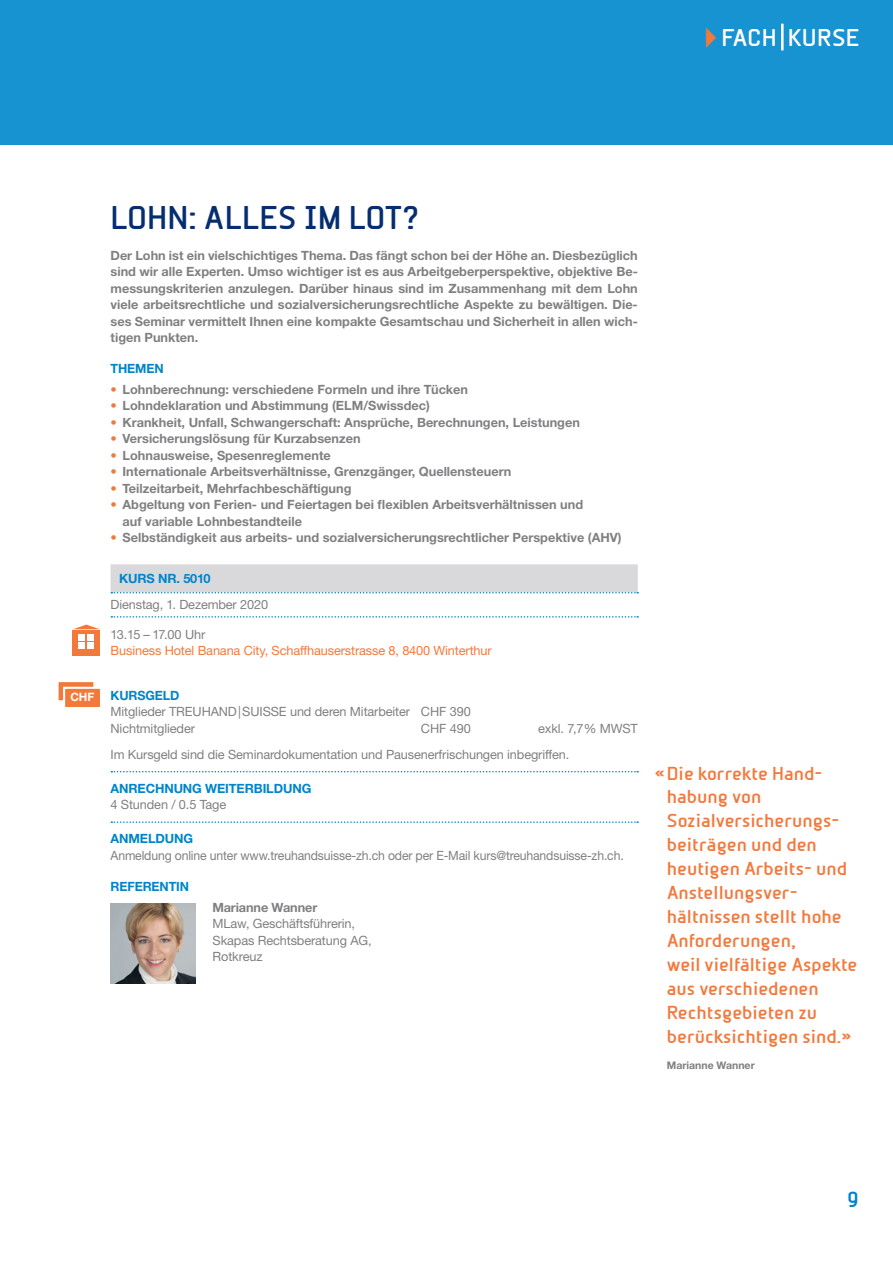
<style>
.page{position:relative;width:893px;height:1263px;background:#fff}
.page>*{position:absolute;margin:0;border:0;box-sizing:border-box;transform-origin:0 0}
.t1{font:700 31.5px "Beta Sans";color:#052d6f}
.t2{font:700 23.25px "Beta Sans";letter-spacing:.01em;color:#fff}
.t3{font:700 21px "Beta Sans";color:#0084ca}
.t4{font:700 18px/24px "Beta Sans";color:#f3793b}
.t5{font:700 12.75px/16.5px "Helvetica Neue LT Std";color:#808083;text-align:justify}
.t6{font:12.75px/16.5px "Helvetica Neue LT Std";letter-spacing:-.01em;color:#808083}
.t7{font:12.75px "Helvetica Neue LT Std";letter-spacing:-.01em;color:#808083;scale:.96 1}
.t8{font:700 12.75px "Helvetica Neue LT Std";letter-spacing:-.01em;color:#0084ca}
.t9{font:12.75px "Helvetica Neue LT Std";letter-spacing:-.01em;color:#f3793b}
.t10{font:12.75px "Helvetica Neue LT Std";letter-spacing:-.04em;color:#808083}
.t11{font:700 11.55px "Helvetica Neue LT Std";color:#fff}
.t12{font:700 10.5px "Helvetica Neue LT Std";color:#808083}
.s1{color:#f3793b}
</style>
<div class="page">
<div style="left:0;top:0;width:893px;height:145px;background:#1893d2"></div>
<hr style="left:781px;top:24px;width:3px;height:27px;background:#fff">
<div style="left:111px;top:564px;width:527px;height:28px;background:#d9d9dc"></div>
<svg style="left:111px;top:592px;width:527px;height:1px"></svg>
<svg style="left:111px;top:616px;width:527px;height:2px"></svg>
<svg style="left:111px;top:771px;width:527px;height:1px"></svg>
<svg style="left:111px;top:821px;width:527px;height:2px"></svg>
<img style="left:111px;top:903px;width:85px;height:80px">
<div style="left:72px;top:630px;width:28px;height:25px;background:#f3793b"></div>
<svg style="left:79px;top:635px;width:15px;height:14px"></svg>
<svg style="left:74px;top:624px;width:25px;height:5px"></svg>
<svg style="left:58px;top:682px;width:36px;height:19px"></svg>
<div style="left:63px;top:687px;width:39px;height:22px;background:#f3793b;border:2px solid #fff"></div>
<h2 class="t2" style="left:694px;top:24px;width:167px"><span class="s1">✔</span>FACH KURSE</h2>
<p class="t11" style="left:70px;top:690px;width:25px">CHF</p>
<h1 class="t1" style="left:111px;top:199px;width:310px">LOHN: ALLES IM LOT?</h1>
<p class="t5" style="left:111px;top:247px;width:529px">Der Lohn ist ein vielschichtiges Thema. Das fängt schon bei der Höhe an. Diesbezüglich sind wir alle Experten. Umso wichtiger ist es aus Arbeitgeberperspektive, objektive Be&shy;messungskriterien anzulegen. Darüber hinaus sind im Zusammenhang mit dem Lohn viele arbeitsrechtliche und sozialversicherungsrechtliche Aspekte zu bewältigen. Die&shy;ses Seminar vermittelt Ihnen eine kompakte Gesamtschau und Sicherheit in allen wich&shy;tigen Punkten.</p>
<p class="t8" style="left:111px;top:360px;width:55px">THEMEN</p>
<p class="t5" style="left:111px;top:380px;width:359px"><span class="s1">•</span> Lohnberechnung: verschiedene Formeln und ihre Tücken</p>
<p class="t5" style="left:111px;top:397px;width:321px"><span class="s1">•</span> Lohndeklaration und Abstimmung (ELM/Swissdec)</p>
<p class="t5" style="left:111px;top:413px;width:471px"><span class="s1">•</span> Krankheit, Unfall, Schwangerschaft: Ansprüche, Berechnungen, Leistungen</p>
<p class="t5" style="left:111px;top:430px;width:252px"><span class="s1">•</span> Versicherungslösung für Kurzabsenzen</p>
<p class="t5" style="left:111px;top:446px;width:222px"><span class="s1">•</span> Lohnausweise, Spesenreglemente</p>
<p class="t5" style="left:111px;top:463px;width:402px"><span class="s1">•</span> Internationale Arbeitsverhältnisse, Grenzgänger, Quellensteuern</p>
<p class="t5" style="left:111px;top:479px;width:242px"><span class="s1">•</span> Teilzeitarbeit, Mehrfachbeschäftigung</p>
<p class="t5" style="left:123px;top:496px;width:462px;text-indent:-12px"><span class="s1">•</span> Abgeltung von Ferien- und Feiertagen bei flexiblen Arbeitsverhältnissen und auf variable Lohnbestandteile</p>
<p class="t5" style="left:111px;top:529px;width:513px"><span class="s1">•</span> Selbständigkeit aus arbeits- und sozialversicherungsrechtlicher Perspektive (AHV)</p>
<p class="t8" style="left:119px;top:571px;width:93px">KURS NR. 5010</p>
<p class="t6" style="left:111px;top:596px;width:159px">Dienstag, 1. Dezember 2020</p>
<p class="t10" style="left:111px;top:627px;width:96px">13.15 – 17.00 Uhr</p>
<p class="t9" style="left:111px;top:643px;width:383px">Business Hotel Banana City, Schaffhauserstrasse 8, 8400 Winterthur</p>
<p class="t8" style="left:111px;top:687px;width:70px">KURSGELD</p>
<p class="t6" style="left:111px;top:703px;width:362px">Mitglieder TREUHAND|SUISSE und deren Mitarbeiter CHF 390<br>Nichtmitglieder</p>
<p class="t6" style="left:111px;top:715px;width:529px;line-height:26.1px;text-indent:428px">exkl. 7,7% MWST<br>Im Kursgeld sind die Seminardokumentation und Pausenerfrischungen inbegriffen.</p>
<p class="t8" style="left:111px;top:780px;width:202px">ANRECHNUNG WEITERBILDUNG</p>
<p class="t6" style="left:111px;top:796px;width:117px">4 Stunden / 0.5 Tage</p>
<p class="t8" style="left:111px;top:831px;width:84px">ANMELDUNG</p>
<p class="t7" style="left:111px;top:847px;width:536px">Anmeldung online unter www.treuhandsuisse-zh.ch oder per E-Mail kurs@treuhandsuisse-zh.ch.</p>
<p class="t8" style="left:111px;top:878px;width:80px">REFERENTIN</p>
<p class="t5" style="left:212px;top:899px;width:106px">Marianne Wanner</p>
<p class="t6" style="left:213px;top:915px;width:160px">MLaw, Geschäftsführerin,<br>Skapas Rechtsberatung AG,<br>Rotkreuz</p>
<p class="t6" style="left:421px;top:720px;width:51px">CHF 490</p>
<p class="t4" style="left:667px;top:761px;width:192px;text-indent:-12px">«Die korrekte Hand&shy;habung von<br>Sozialversicherungs&shy;beiträgen und den heutigen Arbeits- und<br>Anstellungsver&shy;hältnissen stellt hohe<br>Anforderungen,<br>weil vielfältige Aspekte aus verschiedenen<br>Rechtsgebieten zu berücksichtigen sind.»</p>
<p class="t12" style="left:667px;top:1059px;width:89px">Marianne Wanner</p>
<h3 class="t3" style="left:847px;top:1187px;width:13px">9</h3>
</div>
